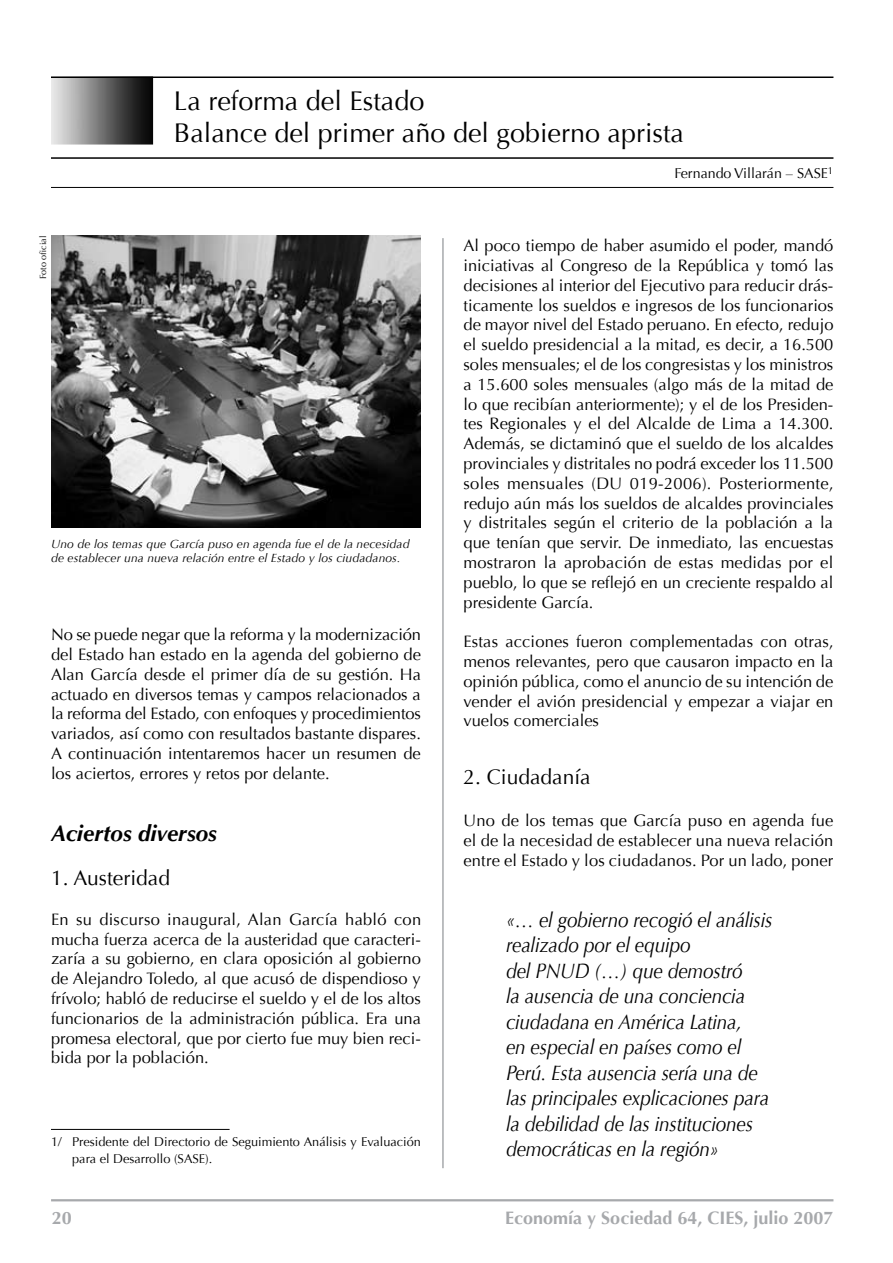
<style>
.page{position:relative;width:893px;height:1263px;background:#fff}
.page>*{position:absolute;margin:0;border:0;box-sizing:border-box;transform-origin:0 0}
.t1{font:27px/32.4px "Optima";color:#000}
.t2{font:italic 700 22.5px "Optima";color:#000}
.t3{font:italic 21px/25.5px "Optima";letter-spacing:-.01em;color:#000;scale:.9 1}
.t4{font:21px "Optima";color:#000}
.t5{font:700 18px "Optima";color:#a7a9ac}
.t6{font:16.5px/19.8px "Optima";color:#000;text-align:justify}
.t7{font:14.25px "Optima";color:#000}
.t8{font:12.75px/16.5px "Optima";color:#000}
.t9{font:italic 12px/14.4px "Optima";letter-spacing:.01em;color:#000}
.t10{font:9px "Optima";color:#000}
</style>
<div class="page">
<hr style="left:51px;top:1199px;width:782px;height:2px;background:#a7a9ac">
<hr style="left:442px;top:238px;width:2px;height:930px;background:#a7a9ac">
<img style="left:51px;top:78px;width:102px;height:67px">
<hr style="left:51px;top:76px;width:782px;height:2px;background:#000">
<hr style="left:51px;top:157px;width:782px;height:2px;background:#000">
<hr style="left:51px;top:187px;width:782px;height:1px;background:#000">
<hr style="left:51px;top:1129px;width:179px;height:1px;background:#000">
<img style="left:51px;top:235px;width:370px;height:292px">
<h1 class="t1" style="left:174px;top:85px;width:512px">La reforma del Estado<br>Balance del primer año del gobierno aprista</h1>
<p class="t10" style="left:38px;top:279px;width:45px;rotate:-90deg">Foto oficial</p>
<p class="t9" style="left:51px;top:537px;width:360px">Uno de los temas que García puso en agenda fue el de la necesidad de establecer una nueva relación entre el Estado y los ciudadanos.</p>
<p class="t6" style="left:51px;top:625px;width:372px">No se puede negar que la reforma y la modernización del Estado han estado en la agenda del gobierno de Alan García desde el primer día de su gestión. Ha actuado en diversos temas y campos relacionados a la reforma del Estado, con enfoques y procedimientos variados, así como con resultados bastante dispares.<br>A continuación intentaremos hacer un resumen de los aciertos, errores y retos por delante.</p>
<h2 class="t2" style="left:51px;top:820px;width:168px">Aciertos diversos</h2>
<p class="t4" style="left:51px;top:866px;width:121px">1. Austeridad</p>
<p class="t6" style="left:51px;top:909px;width:372px">En su discurso inaugural, Alan García habló con mucha fuerza acerca de la austeridad que caracteri&shy;zaría a su gobierno, en clara oposición al gobierno de Alejandro Toledo, al que acusó de dispendioso y frívolo; habló de reducirse el sueldo y el de los altos funcionarios de la administración pública. Era una promesa electoral, que por cierto fue muy bien reci&shy;bida por la población.</p>
<p class="t8" style="left:72px;top:1134px;width:350px;text-indent:-21px">1/ Presidente del Directorio de Seguimiento Análisis y Evaluación para el Desarrollo (SASE).</p>
<p class="t7" style="left:674px;top:164px;width:161px">Fernando Villarán – SASE<sup>1</sup></p>
<p class="t6" style="left:464px;top:236px;width:372px">Al poco tiempo de haber asumido el poder, mandó iniciativas al Congreso de la República y tomó las decisiones al interior del Ejecutivo para reducir drás&shy;ticamente los sueldos e ingresos de los funcionarios de mayor nivel del Estado peruano. En efecto, redujo el sueldo presidencial a la mitad, es decir, a 16.500 soles mensuales; el de los congresistas y los ministros a 15.600 soles mensuales (algo más de la mitad de lo que recibían anteriormente); y el de los Presiden&shy;tes Regionales y el del Alcalde de Lima a 14.300.<br>Además, se dictaminó que el sueldo de los alcaldes provinciales y distritales no podrá exceder los 11.500 soles mensuales (DU 019-2006). Posteriormente, redujo aún más los sueldos de alcaldes provinciales y distritales según el criterio de la población a la que tenían que servir. De inmediato, las encuestas mostraron la aprobación de estas medidas por el pueblo, lo que se reflejó en un creciente respaldo al presidente García.</p>
<p class="t6" style="left:464px;top:632px;width:372px">Estas acciones fueron complementadas con otras, menos relevantes, pero que causaron impacto en la opinión pública, como el anuncio de su intención de vender el avión presidencial y empezar a viajar en vuelos comerciales</p>
<p class="t4" style="left:464px;top:765px;width:129px">2. Ciudadanía</p>
<p class="t6" style="left:464px;top:811px;width:371px">Uno de los temas que García puso en agenda fue el de la necesidad de establecer una nueva relación entre el Estado y los ciudadanos. Por un lado, poner</p>
<p class="t3" style="left:506px;top:907px;width:298px">«… el gobierno recogió el análisis realizado por el equipo<br>del PNUD (…) que demostró<br>la ausencia de una conciencia ciudadana en América Latina,<br>en especial en países como el<br>Perú. Esta ausencia sería una de las principales explicaciones para la debilidad de las instituciones democráticas en la región»</p>
<p class="t5" style="left:52px;top:1208px;width:22px">20</p>
<p class="t5" style="left:505px;top:1208px;width:330px">Economía y Sociedad 64, CIES, julio 2007</p>
</div>
